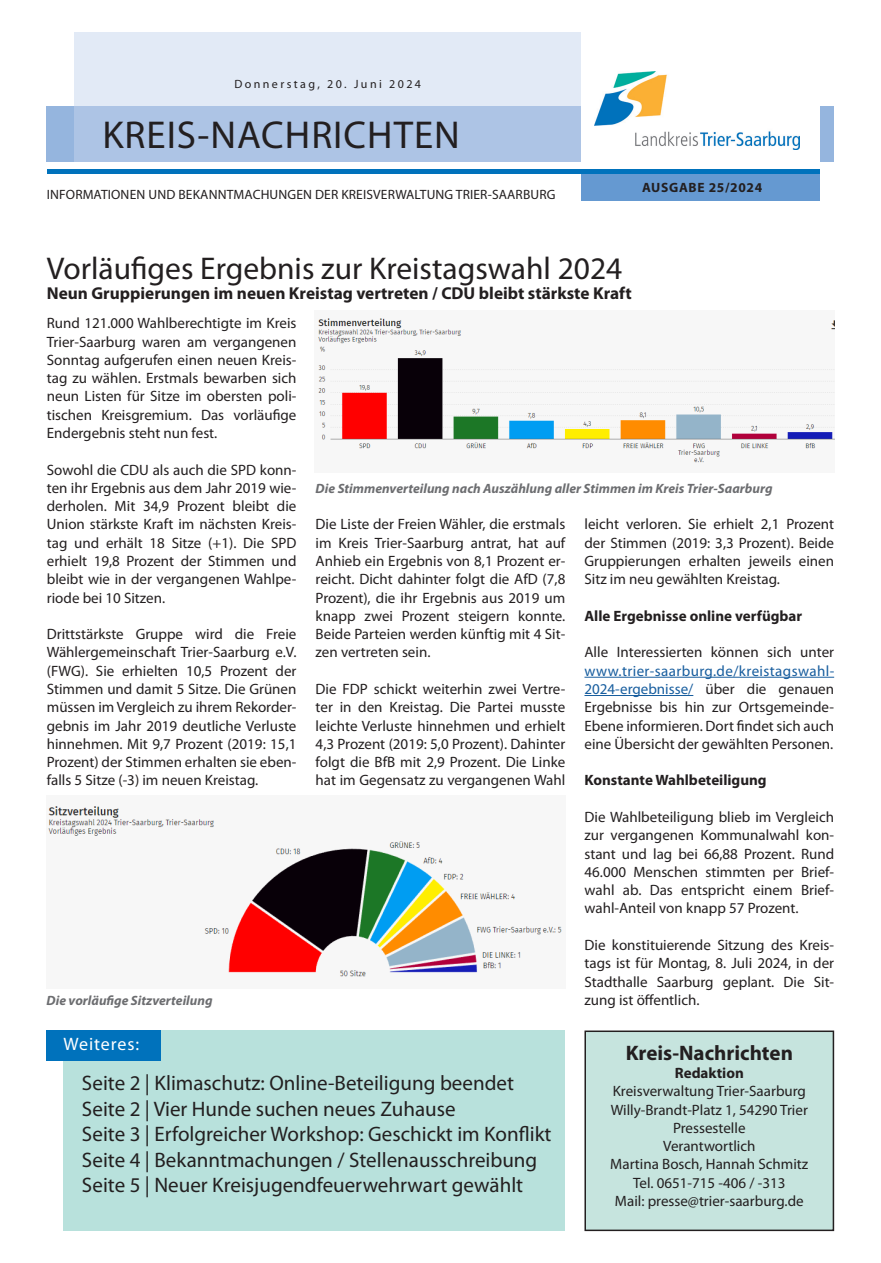
<style>
.page{position:relative;width:881px;height:1263px;background:#fff}
.page>*{position:absolute;margin:0;border:0;box-sizing:border-box;transform-origin:0 0}
.t1{font:39px "Myriad Pro";letter-spacing:.025em;color:#231f20}
.Headline{font:31.5px "Myriad Pro";color:#231f20}
.Inhaltsverzeichnis{font:21px "Myriad Pro";color:#231f20}
.Fließtext_Bold_zentr{font:700 21px "Myriad Pro";color:#231f20}
.t2{font:18px "Myriad Pro";letter-spacing:.05em;color:#fff}
.Subline{font:700 17.25px "Myriad Pro";color:#231f20}
.Fließtext{font:15px/18.3px "Myriad Pro";color:#231f20;text-align:justify}
.Fließtext_Bold_zentr-2{font:15px "Myriad Pro";color:#231f20}
.Fließtext-2{font:700 15px "Myriad Pro";color:#231f20}
.Fließtext_Bold_zentr-3{font:700 15px "Myriad Pro";color:#231f20}
.Bilduntertitel{font:italic 700 13.5px "Myriad Pro";color:#6c6d70}
.t3{font:13.5px "Myriad Pro";letter-spacing:.01em;color:#231f20}
.t4{font:700 13.5px "Myriad Pro";letter-spacing:.05em;color:#231f20}
.t5{font:12px "Myriad Pro";letter-spacing:.2em;color:#231f20}
.s1{color:#175d9e}
</style>
<div class="page">
<div style="left:47px;top:106px;width:786px;height:56px;background:#95b5de"></div>
<svg style="left:74px;top:32px;width:506px;height:130px;background:#cbd9ee"></svg>
<div style="left:580px;top:0;width:239px;height:193px;background:#fff"></div>
<div style="left:580px;top:172px;width:239px;height:28px;background:#6599d1"></div>
<hr style="left:47px;top:169px;width:772px;height:4px;background:#0072bc">
<img style="left:594px;top:71px;width:205px;height:79px">
<div style="left:63px;top:1030px;width:502px;height:201px;background:#b8e1dc"></div>
<div style="left:46px;top:1030px;width:115px;height:30px;background:#0072bc"></div>
<div style="left:585px;top:1031px;width:248px;height:199px;background:#c6e4de"></div>
<div style="left:584px;top:1030px;width:249px;height:201px;border:2px solid #231f20"></div>
<img style="left:318px;top:318px;width:515px;height:145px">
<hr style="left:584px;top:677px;width:249px;height:1px;background:#175d9e">
<hr style="left:584px;top:695px;width:109px;height:1px;background:#175d9e">
<img style="left:48px;top:806px;width:514px;height:171px">
<p class="t5" style="left:234px;top:77px;width:188px">Donnerstag, 20. Juni 2024</p>
<h1 class="t1" style="left:102px;top:111px;width:359px">KREIS-NACHRICHTEN</h1>
<p class="t3" style="left:47px;top:186px;width:510px">INFORMATIONEN UND BEKANNTMACHUNGEN DER KREISVERWALTUNG TRIER-SAARBURG</p>
<p class="t4" style="left:642px;top:179px;width:121px">AUSGABE 25/2024</p>
<p class="Headline" style="left:47px;top:249px;width:577px">Vorläufiges Ergebnis zur Kreistagswahl 2024</p>
<p class="Subline" style="left:47px;top:282px;width:586px">Neun Gruppierungen im neuen Kreistag vertreten / CDU bleibt stärkste Kraft</p>
<p class="Fließtext" style="left:47px;top:314px;width:251px">Rund 121.000 Wahlberechtigte im Kreis Trier-Saarburg waren am vergangenen Sonntag aufgerufen einen neuen Kreis&shy;tag zu wählen. Erstmals bewarben sich neun Listen für Sitze im obersten poli&shy;tischen Kreisgremium. Das vorläufige Endergebnis steht nun fest.</p>
<p class="Fließtext" style="left:47px;top:460px;width:251px">Sowohl die CDU als auch die SPD konn&shy;ten ihr Ergebnis aus dem Jahr 2019 wie&shy;derholen. Mit 34,9 Prozent bleibt die Union stärkste Kraft im nächsten Kreis&shy;tag und erhält 18 Sitze (+1). Die SPD erhielt 19,8 Prozent der Stimmen und bleibt wie in der vergangenen Wahlpe&shy;riode bei 10 Sitzen.</p>
<p class="Fließtext" style="left:47px;top:625px;width:251px">Drittstärkste Gruppe wird die Freie Wählergemeinschaft Trier-Saarburg e.V. (FWG). Sie erhielten 10,5 Prozent der Stimmen und damit 5 Sitze. Die Grünen müssen im Vergleich zu ihrem Rekorder&shy;gebnis im Jahr 2019 deutliche Verluste hinnehmen. Mit 9,7 Prozent (2019: 15,1<br>Prozent) der Stimmen erhalten sie eben&shy;falls 5 Sitze (-3) im neuen Kreistag.</p>
<p class="Bilduntertitel" style="left:315px;top:479px;width:458px">Die Stimmenverteilung nach Auszählung aller Stimmen im Kreis Trier-Saarburg</p>
<p class="Fließtext" style="left:315px;top:515px;width:251px">Die Liste der Freien Wähler, die erstmals im Kreis Trier-Saarburg antrat, hat auf Anhieb ein Ergebnis von 8,1 Prozent er&shy;reicht. Dicht dahinter folgt die AfD (7,8<br>Prozent), die ihr Ergebnis aus 2019 um knapp zwei Prozent steigern konnte.<br>Beide Parteien werden künftig mit 4 Sit&shy;zen vertreten sein.</p>
<p class="Fließtext" style="left:315px;top:680px;width:251px">Die FDP schickt weiterhin zwei Vertre&shy;ter in den Kreistag. Die Partei musste leichte Verluste hinnehmen und erhielt 4,3 Prozent (2019: 5,0 Prozent). Dahinter folgt die BfB mit 2,9 Prozent. Die Linke hat im Gegensatz zu vergangenen Wahl</p>
<p class="Fließtext" style="left:584px;top:515px;width:251px">leicht verloren. Sie erhielt 2,1 Prozent der Stimmen (2019: 3,3 Prozent). Beide Gruppierungen erhalten jeweils einen Sitz im neu gewählten Kreistag.</p>
<p class="Fließtext-2" style="left:584px;top:606px;width:219px">Alle Ergebnisse online verfügbar</p>
<p class="Fließtext" style="left:584px;top:643px;width:251px">Alle Interessierten können sich unter <span class="s1">www.trier-saarburg.de/kreistagswahl-2024-ergebnisse/</span> über die genauen Ergebnisse bis hin zur Ortsgemeinde-Ebene informieren. Dort findet sich auch eine Übersicht der gewählten Personen.</p>
<p class="Fließtext-2" style="left:584px;top:771px;width:184px">Konstante Wahlbeteiligung</p>
<p class="Fließtext" style="left:584px;top:807px;width:251px">Die Wahlbeteiligung blieb im Vergleich zur vergangenen Kommunalwahl kon&shy;stant und lag bei 66,88 Prozent. Rund 46.000 Menschen stimmten per Brief&shy;wahl ab. Das entspricht einem Brief&shy;wahl-Anteil von knapp 57 Prozent.</p>
<p class="Fließtext" style="left:584px;top:935px;width:251px">Die konstituierende Sitzung des Kreis&shy;tags ist für Montag, 8. Juli 2024, in der Stadthalle Saarburg geplant. Die Sit-</p>
<p class="Bilduntertitel" style="left:46px;top:991px;width:167px">Die vorläufige Sitzverteilung</p>
<p class="Fließtext" style="left:584px;top:990px;width:116px">zung ist öffentlich.</p>
<p class="t2" style="left:63px;top:1033px;width:77px">Weiteres:</p>
<p class="Inhaltsverzeichnis" style="left:82px;top:1070px;width:433px">Seite 2 | Klimaschutz: Online-Beteiligung beendet</p>
<p class="Inhaltsverzeichnis" style="left:82px;top:1096px;width:375px">Seite 2 | Vier Hunde suchen neues Zuhause</p>
<p class="Inhaltsverzeichnis" style="left:82px;top:1121px;width:471px">Seite 3 | Erfolgreicher Workshop: Geschickt im Konflikt</p>
<p class="Inhaltsverzeichnis" style="left:82px;top:1147px;width:456px">Seite 4 | Bekanntmachungen / Stellenausschreibung</p>
<p class="Inhaltsverzeichnis" style="left:82px;top:1172px;width:442px">Seite 5 | Neuer Kreisjugendfeuerwehrwart gewählt</p>
<p class="Fließtext_Bold_zentr" style="left:625px;top:1039px;width:169px">Kreis-Nachrichten</p>
<p class="Fließtext_Bold_zentr-3" style="left:674px;top:1063px;width:70px">Redaktion</p>
<p class="Fließtext_Bold_zentr-2" style="left:612px;top:1082px;width:195px">Kreisverwaltung Trier-Saarburg</p>
<p class="Fließtext_Bold_zentr-2" style="left:610px;top:1100px;width:198px">Willy-Brandt-Platz 1, 54290 Trier</p>
<p class="Fließtext_Bold_zentr-2" style="left:672px;top:1118px;width:74px">Pressestelle</p>
<p class="Fließtext_Bold_zentr-2" style="left:663px;top:1137px;width:94px">Verantwortlich</p>
<p class="Fließtext_Bold_zentr-2" style="left:610px;top:1155px;width:199px">Martina Bosch, Hannah Schmitz</p>
<p class="Fließtext_Bold_zentr-2" style="left:633px;top:1173px;width:154px">Tel. 0651-715 -406 / -313</p>
<p class="Fließtext_Bold_zentr-2" style="left:614px;top:1192px;width:190px">Mail: presse@trier-saarburg.de</p>
</div>
